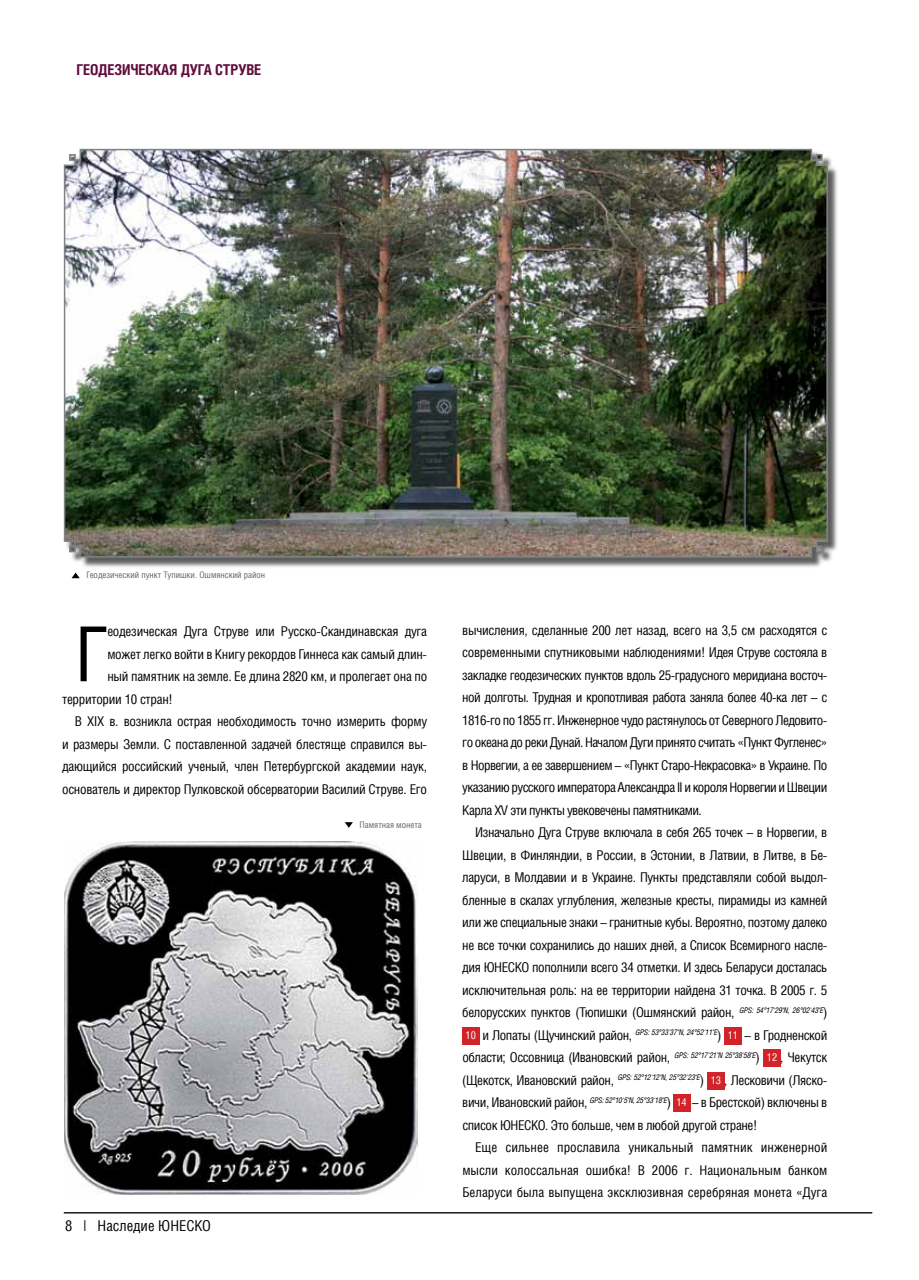
<style>
.page{position:relative;width:919px;height:1280px;background:#fff}
.page>*{position:absolute;margin:0;border:0;box-sizing:border-box;transform-origin:0 0}
.t1{font:76.05px "Helios Cond";color:#000}
.t2{font:700 15px "Helios Cond";letter-spacing:-.01em;color:#610d3c}
.t3{font:15px "Helios Cond";color:#000}
.t4{font:13.5px/22.5px "Helios Cond";letter-spacing:-.02em;color:#000;text-align:justify}
.t5{font:9px "Helios Cond";color:#636466}
.s1{font-size:10.8px;color:#fff}
</style>
<div class="page">
<hr style="left:64px;top:1212px;width:808px;height:1px;background:#000">
<div style="left:462px;top:1027px;width:17px;height:17px;background:#d2232a"></div>
<div style="left:724px;top:1027px;width:17px;height:17px;background:#d2232a"></div>
<div style="left:763px;top:1050px;width:17px;height:17px;background:#d2232a"></div>
<div style="left:707px;top:1072px;width:17px;height:17px;background:#d2232a"></div>
<div style="left:673px;top:1095px;width:17px;height:17px;background:#d2232a"></div>
<div style="left:65px;top:150px;width:773px;height:418px;background:#000;opacity:.64"></div>
<img style="left:63px;top:148px;width:765px;height:410px">
<img style="left:65px;top:842px;width:352px;height:352px">
<svg style="left:72px;top:573px;width:8px;height:5px"></svg>
<svg style="left:345px;top:822px;width:8px;height:6px"></svg>
<p class="t2" style="left:77px;top:60px;width:113px">Геодезическая дуга</p>
<p class="t2" style="left:215px;top:60px;width:17px">Струв</p>
<p class="t2" style="left:254px;top:60px;width:9px">е</p>
<p class="t5" style="left:86px;top:570px;width:180px">Геодезический пункт Тупишки. Ошмянский район</p>
<h1 class="t1" style="left:75px;top:608px;width:34px">Г</h1>
<p class="t4" style="left:107px;top:620px;width:321px">еодезическая Дуга Струве или Русско-Скандинавская дуга</p>
<p class="t4" style="left:107px;top:642px;width:321px">может легко войти в Книгу рекордов Гиннеса как самый длин-</p>
<p class="t4" style="left:107px;top:665px;width:321px">ный памятник на земле. Ее длина 2820 км, и пролегает она по</p>
<p class="t4" style="left:62px;top:687px;width:112px">территории 10 стран!</p>
<p class="t4" style="left:75px;top:710px;width:354px">В XIX в. возникла острая необходимость точно измерить форму</p>
<p class="t4" style="left:62px;top:732px;width:366px">и размеры Земли. С поставленной задачей блестяще справился вы-</p>
<p class="t4" style="left:62px;top:755px;width:366px">дающийся российский ученый, член Петербургской академии наук,</p>
<p class="t4" style="left:62px;top:777px;width:366px">основатель и директор Пулковской обсерватории Василий Струве. Его</p>
<p class="t5" style="left:359px;top:819px;width:64px">Памятная монета</p>
<p class="t3" style="left:65px;top:1217px;width:147px">8 | Наследие ЮНЕСКО</p>
<p class="t4" style="left:462px;top:618px;width:366px">вычисления, сделанные 200 лет назад, всего на 3,5 см расходятся с современными спутниковыми наблюдениями! Идея Струве состояла в закладке геодезических пунктов вдоль 25-градусного меридиана восточ&shy;ной долготы. Трудная и кропотливая работа заняла более 40-ка лет – с 1816-го по 1855 гг. Инженерное чудо растянулось от Северного Ледовито&shy;го океана до реки Дунай. Началом Дуги принято считать «Пункт Фугленес» в Норвегии, а ее завершением – «Пункт Старо-Некрасовка» в Украине. По указанию русского императора Александра II и короля Норвегии и Швеции Карла XV эти пункты увековечены памятниками.</p>
<p class="t4" style="left:462px;top:821px;width:366px;text-indent:13px">Изначально Дуга Струве включала в себя 265 точек – в Норвегии, в Швеции, в Финляндии, в России, в Эстонии, в Латвии, в Литве, в Бе&shy;ларуси, в Молдавии и в Украине. Пункты представляли собой выдол&shy;бленные в скалах углубления, железные кресты, пирамиды из камней или же специальные знаки – гранитные кубы. Вероятно, поэтому далеко не все точки сохранились до наших дней, а Список Всемирного насле&shy;дия ЮНЕСКО пополнили всего 34 отметки. И здесь Беларуси досталась исключительная роль: на ее территории найдена 31 точка. В 2005 г. 5 белорусских пунктов (Тюпишки (Ошмянский район, <sup>GPS:</sup> <sup>54°17'29"N,</sup> <sup>26°02'43"E</sup>)<br><span class="s1">10</span> и Лопаты (Щучинский район, <sup>GPS:</sup> <sup>53°33'37"N,</sup> <sup>24°52'11"E</sup>) <span class="s1">11</span> – в Гродненской области; Оссовница (Ивановский район, <sup>GPS:</sup> <sup>52°17'21"N</sup> <sup>25°38'58"E</sup>) <span class="s1">12</span> , Чекутск (Щекотск, Ивановский район, <sup>GPS:</sup> <sup>52°12'12"N,</sup> <sup>25°32'23"E</sup>) <span class="s1">13</span> , Лесковичи (Ляско&shy;вичи, Ивановский район, <sup>GPS:</sup> <sup>52°10'5"N,</sup> <sup>25°33'18"E</sup>) <span class="s1">14</span> – в Брестской) включены в список ЮНЕСКО. Это больше, чем в любой другой стране!</p>
<p class="t4" style="left:462px;top:1136px;width:366px;text-indent:13px">Еще сильнее прославила уникальный памятник инженерной мысли колоссальная ошибка! В 2006 г. Национальным банком Беларуси была выпущена эксклюзивная серебряная монета «Дуга</p>
</div>
